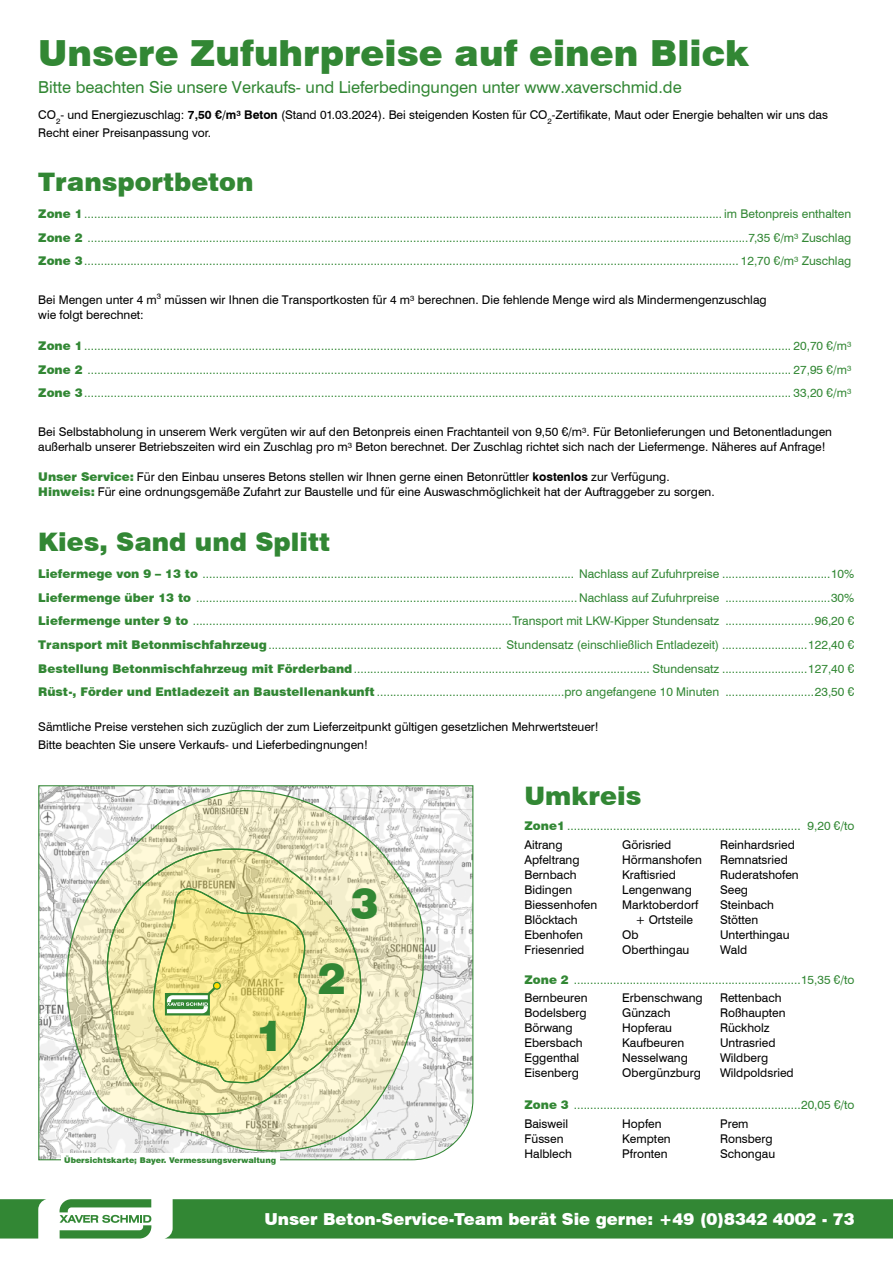
<style>
.page{position:relative;width:893px;height:1263px;background:#fff}
.page>*{position:absolute;margin:0;border:0;box-sizing:border-box;transform-origin:0 0}
.t1{font:900 42.9px "Swiss 721 BT";color:#328734}
.t2{font:900 36px "Swiss 721 BT";color:#328734}
.t3{font:900 25.5px "Swiss 721 BT";color:#328734}
.t4{font:16.5px "Swiss 721 BT";color:#328734}
.t5{font:900 16.5px "Swiss 721 BT";color:#fff}
.t6{font:12px/23.5px "Swiss 721 BT";color:#328734}
.t7{font:12px/15px "Swiss 721 BT";color:#000}
.t8{font:900 7.95px "Swiss 721 BT";color:#328734}
.s1{font-weight:700}
.s2{font-weight:900}
.s3{font-weight:900;color:#328734}
.s4{color:#000}
</style>
<div class="page">
<svg style="left:38px;top:785px;width:436px;height:376px"></svg>
<svg style="left:0;top:1199px;width:46px;height:39px;background:#529a54"></svg>
<svg style="left:60px;top:1199px;width:91px;height:39px"></svg>
<div style="left:166px;top:1199px;width:727px;height:39px;background:#328734"></div>
<div style="left:61px;top:1154px;width:219px;height:13px;background:#fff"></div>
<h2 class="t2" style="left:38px;top:31px;width:712px">Unsere Zufuhrpreise auf einen Blick</h2>
<h3 class="t4" style="left:38px;top:77px;width:645px">Bitte beachten Sie unsere Verkaufs- und Lieferbedingungen unter www.xaverschmid.de</h3>
<p class="t7" style="left:38px;top:106px;width:791px;line-height:18px">CO<sub>2</sub>- und Energiezuschlag: <span class="s1">7,50 €/m³ Beton</span> (Stand 01.03.2024). Bei steigenden Kosten für CO<sub>2</sub>-Zertifikate, Maut oder Energie behalten wir uns das<br>Recht einer Preisanpassung vor.</p>
<h3 class="t3" style="left:38px;top:167px;width:217px">Transportbeton</h3>
<p class="t6" style="left:38px;top:202px;width:815px;text-align:justify"><span class="s2">Zone 1</span>.................................................................................................................................................................................................. im Betonpreis enthalten <span class="s2">Zone 2</span> .........................................................................................................................................................................................................7,35 €/m³ Zuschlag <span class="s2">Zone 3</span>....................................................................................................................................................................................................... 12,70 €/m³ Zuschlag</p>
<p class="t7" style="left:38px;top:292px;width:730px">Bei Mengen unter 4 m<sup>3</sup> müssen wir Ihnen die Transportkosten für 4 m³ berechnen. Die fehlende Menge wird als Mindermengenzuschlag wie folgt berechnet:</p>
<p class="t6" style="left:38px;top:334px;width:815px;text-align:justify"><span class="s2">Zone 1</span>....................................................................................................................................................................................................................... 20,70 €/m³<br><span class="s2">Zone 2</span> ...................................................................................................................................................................................................................... 27,95 €/m³<br><span class="s2">Zone 3</span>....................................................................................................................................................................................................................... 33,20 €/m³</p>
<p class="t7" style="left:38px;top:424px;width:795px">Bei Selbstabholung in unserem Werk vergüten wir auf den Betonpreis einen Frachtanteil von 9,50 €/m³. Für Betonlieferungen und Betonentladungen außerhalb unserer Betriebszeiten wird ein Zuschlag pro m³ Beton berechnet. Der Zuschlag richtet sich nach der Liefermenge. Näheres auf Anfrage!</p>
<p class="t7" style="left:38px;top:469px;width:678px"><span class="s3">Unser Service:</span> Für den Einbau unseres Betons stellen wir Ihnen gerne einen Betonrüttler <span class="s1">kostenlos</span> zur Verfügung.<br><span class="s3">Hinweis:</span> Für eine ordnungsgemäße Zufahrt zur Baustelle und für eine Auswaschmöglichkeit hat der Auftraggeber zu sorgen.</p>
<h3 class="t3" style="left:38px;top:527px;width:293px">Kies, Sand und Splitt</h3>
<p class="t6" style="left:38px;top:562px;width:818px;text-align:justify"><span class="s2">Liefermege von 9 – 13 to</span> ................................................................................................................. Nachlass auf Zufuhrpreise .................................10% <span class="s2">Liefermenge über 13 to</span> ....................................................................................................................Nachlass auf Zufuhrpreise ................................30% <span class="s2">Liefermenge unter 9 to</span> .................................................................................................Transport mit LKW-Kipper Stundensatz ...........................96,20 € <span class="s2">Transport mit Betonmischfahrzeug</span>....................................................................... Stundensatz (einschließlich Entladezeit) ..........................122,40 € <span class="s2">Bestellung Betonmischfahrzeug mit Förderband</span>.......................................................................................... Stundensatz ..........................127,40 € <span class="s2">Rüst-, Förder und Entladezeit an Baustellenankunft</span> .........................................................pro angefangene 10 Minuten ...........................23,50 €</p>
<p class="t7" style="left:38px;top:718px;width:562px;line-height:18px">Sämtliche Preise verstehen sich zuzüglich der zum Lieferzeitpunkt gültigen gesetzlichen Mehrwertsteuer!<br>Bitte beachten Sie unsere Verkaufs- und Lieferbedingnungen!</p>
<h3 class="t3" style="left:524px;top:780px;width:118px">Umkreis</h3>
<h1 class="t1" style="left:256px;top:1009px;width:30px">1</h1>
<p class="t8" style="left:64px;top:1156px;width:213px">Übersichtskarte; Bayer. Vermessungsverwaltung</p>
<h1 class="t1" style="left:351px;top:878px;width:30px">3</h1>
<h1 class="t1" style="left:318px;top:952px;width:30px">2</h1>
<p class="t6" style="left:524px;top:817px;width:332px;line-height:18.1px"><span class="s2">Zone1</span> ....................................................................... 9,20 €/to<br><span class="s4">Aitrang</span></p>
<p class="t7" style="left:524px;top:852px;width:74px">Apfeltrang<br>Bernbach<br>Bidingen<br>Biessenhofen<br>Blöcktach<br>Ebenhofen<br>Friesenried</p>
<p class="t7" style="left:622px;top:837px;width:51px">Görisried</p>
<p class="t7" style="left:622px;top:852px;width:81px">Hörmanshofen</p>
<p class="t7" style="left:622px;top:867px;width:55px">Kraftisried</p>
<p class="t7" style="left:622px;top:882px;width:71px">Lengenwang</p>
<p class="t7" style="left:622px;top:897px;width:77px">Marktoberdorf</p>
<p class="t7" style="left:635px;top:912px;width:59px">+ Ortsteile</p>
<p class="t7" style="left:622px;top:927px;width:18px">Ob</p>
<p class="t7" style="left:622px;top:942px;width:69px">Oberthingau</p>
<p class="t7" style="left:720px;top:837px;width:80px">Reinhardsried<br>Remnatsried<br>Ruderatshofen<br>Seeg<br>Steinbach<br>Stötten<br>Unterthingau<br>Wald</p>
<p class="t6" style="left:524px;top:970px;width:332px;line-height:18.1px"><span class="s2">Zone 2</span> .....................................................................15,35 €/to<br><span class="s4">Bernbeuren</span></p>
<p class="t7" style="left:524px;top:1005px;width:64px">Bodelsberg<br>Börwang<br>Ebersbach<br>Eggenthal<br>Eisenberg</p>
<p class="t7" style="left:622px;top:990px;width:82px">Erbenschwang<br>Günzach<br>Hopferau<br>Kaufbeuren<br>Nesselwang<br>Obergünzburg</p>
<p class="t7" style="left:720px;top:990px;width:75px">Rettenbach<br>Roßhaupten<br>Rückholz<br>Untrasried<br>Wildberg<br>Wildpoldsried</p>
<p class="t6" style="left:524px;top:1096px;width:332px;line-height:18.1px"><span class="s2">Zone 3</span> .....................................................................20,05 €/to<br><span class="s4">Baisweil</span></p>
<p class="t7" style="left:524px;top:1131px;width:49px">Füssen<br>Halblech</p>
<p class="t7" style="left:622px;top:1116px;width:50px">Hopfen<br>Kempten<br>Pfronten</p>
<p class="t7" style="left:720px;top:1116px;width:57px">Prem<br>Ronsberg<br>Schongau</p>
<h3 class="t5" style="left:264px;top:1209px;width:592px">Unser Beton-Service-Team berät Sie gerne: +49 (0)8342 4002 - 73</h3>
</div>
